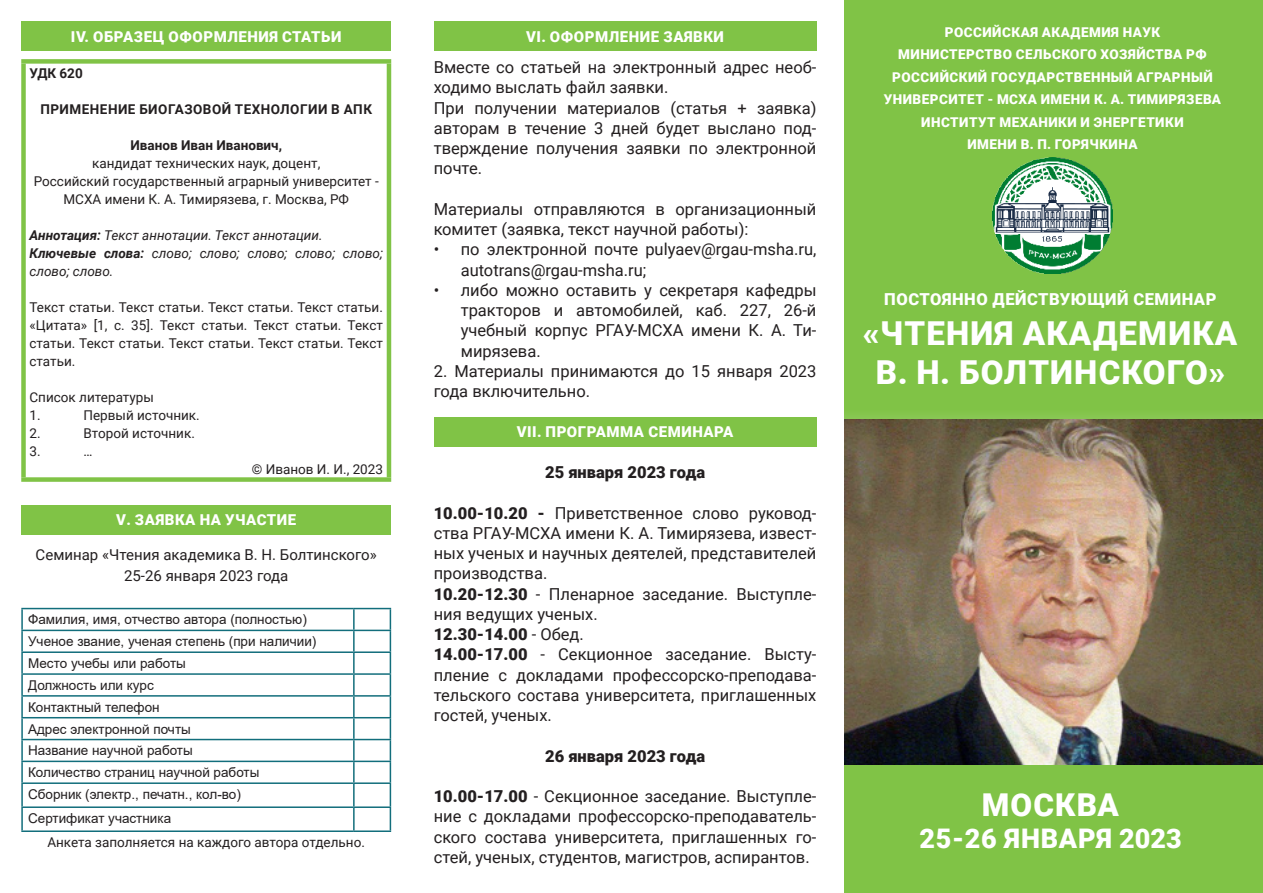
<style>
.page{position:relative;width:1263px;height:893px;background:#fff}
.page>*{position:absolute;margin:0;border:0;box-sizing:border-box;transform-origin:0 0}
.t1{font:900 33px/39.6px "Roboto";letter-spacing:.035em;color:#fff;text-align:center}
.t2{font:900 31.5px "Roboto";letter-spacing:.035em;color:#fff}
.t3{font:900 27px "Roboto";letter-spacing:.035em;color:#fff}
.t4{font:16.5px/20.2px "Roboto";color:#231f20}
.t5{font:900 16.5px "Roboto";color:#231f20}
.t6{font:900 16.5px "Roboto";letter-spacing:.035em;color:#fff}
.t7{font:900 15px "Roboto";letter-spacing:.035em;color:#fff}
.t8{font:15px "Roboto";color:#231f20}
.t9{font:13.5px/18px "Roboto";color:#231f20;text-align:justify}
.t10{font:13.5px "Arial";color:#231f20}
.t11{font:900 13.5px/22.5px "Roboto";letter-spacing:.035em;color:#fff;text-align:center}
.t12{font:italic 13.5px/18px "Roboto";color:#231f20}
.t13{font:700 13.5px "Roboto";letter-spacing:.035em;color:#231f20}
.t14{font:700 13.5px "Roboto";color:#231f20}
.s1{font-weight:700}
.s2{font-weight:900}
.s3{font-weight:400}
</style>
<div class="page">
<div style="left:844px;top:0;width:419px;height:521px;background:#80c346"></div>
<div style="left:845px;top:756px;width:418px;height:137px;background:#80c346"></div>
<div style="left:21px;top:59px;width:370px;height:5px;background:#80c346"></div>
<div style="left:21px;top:64px;width:5px;height:413px;background:#80c346"></div>
<hr style="left:387px;top:64px;width:4px;height:413px;background:#80c346">
<div style="left:21px;top:477px;width:370px;height:5px;background:#80c346"></div>
<hr style="left:353px;top:609px;width:2px;height:21px;background:#126e7c">
<hr style="left:353px;top:631px;width:2px;height:20px;background:#126e7c">
<hr style="left:353px;top:653px;width:2px;height:20px;background:#126e7c">
<hr style="left:353px;top:675px;width:2px;height:20px;background:#126e7c">
<hr style="left:353px;top:697px;width:2px;height:20px;background:#126e7c">
<hr style="left:353px;top:718px;width:2px;height:21px;background:#126e7c">
<hr style="left:353px;top:740px;width:2px;height:21px;background:#126e7c">
<hr style="left:353px;top:762px;width:2px;height:20px;background:#126e7c">
<hr style="left:353px;top:784px;width:2px;height:22px;background:#126e7c">
<hr style="left:353px;top:808px;width:2px;height:22px;background:#126e7c">
<hr style="left:21px;top:608px;width:333px;height:1px;background:#126e7c">
<hr style="left:21px;top:609px;width:2px;height:21px;background:#126e7c">
<hr style="left:354px;top:608px;width:37px;height:1px;background:#126e7c">
<hr style="left:21px;top:630px;width:333px;height:1px;background:#126e7c">
<hr style="left:21px;top:631px;width:2px;height:20px;background:#126e7c">
<hr style="left:354px;top:630px;width:37px;height:1px;background:#126e7c">
<hr style="left:21px;top:651px;width:333px;height:2px;background:#126e7c">
<hr style="left:21px;top:653px;width:2px;height:20px;background:#126e7c">
<hr style="left:354px;top:651px;width:37px;height:2px;background:#126e7c">
<hr style="left:21px;top:673px;width:333px;height:2px;background:#126e7c">
<hr style="left:21px;top:675px;width:2px;height:20px;background:#126e7c">
<hr style="left:354px;top:673px;width:37px;height:2px;background:#126e7c">
<hr style="left:21px;top:695px;width:333px;height:2px;background:#126e7c">
<hr style="left:21px;top:697px;width:2px;height:20px;background:#126e7c">
<hr style="left:354px;top:695px;width:37px;height:2px;background:#126e7c">
<hr style="left:21px;top:717px;width:333px;height:1px;background:#126e7c">
<hr style="left:21px;top:718px;width:2px;height:21px;background:#126e7c">
<hr style="left:354px;top:717px;width:37px;height:1px;background:#126e7c">
<hr style="left:21px;top:739px;width:333px;height:1px;background:#126e7c">
<hr style="left:21px;top:740px;width:2px;height:21px;background:#126e7c">
<hr style="left:354px;top:739px;width:37px;height:1px;background:#126e7c">
<hr style="left:21px;top:761px;width:333px;height:1px;background:#126e7c">
<hr style="left:21px;top:762px;width:2px;height:20px;background:#126e7c">
<hr style="left:354px;top:761px;width:37px;height:1px;background:#126e7c">
<hr style="left:21px;top:782px;width:333px;height:2px;background:#126e7c">
<hr style="left:21px;top:784px;width:2px;height:22px;background:#126e7c">
<hr style="left:354px;top:782px;width:37px;height:2px;background:#126e7c">
<hr style="left:21px;top:806px;width:333px;height:2px;background:#126e7c">
<hr style="left:21px;top:808px;width:2px;height:22px;background:#126e7c">
<hr style="left:354px;top:806px;width:37px;height:2px;background:#126e7c">
<svg style="left:390px;top:609px;width:1px;height:221px"></svg>
<hr style="left:21px;top:830px;width:333px;height:2px;background:#126e7c">
<hr style="left:354px;top:830px;width:37px;height:2px;background:#126e7c">
<div style="left:21px;top:505px;width:370px;height:30px;background:#80c346"></div>
<div style="left:21px;top:21px;width:370px;height:30px;background:#80c346"></div>
<img style="left:845px;top:420px;width:418px;height:345px">
<div style="left:434px;top:21px;width:382px;height:30px;background:#80c346"></div>
<div style="left:434px;top:417px;width:382px;height:29px;background:#80c346"></div>
<img style="left:993px;top:157px;width:119px;height:116px">
<p class="t7" style="left:71px;top:26px;width:272px">IV. ОБРАЗЕЦ ОФОРМЛЕНИЯ СТАТЬИ</p>
<p class="t7" style="left:526px;top:26px;width:199px">VI. ОФОРМЛЕНИЕ ЗАЯВКИ</p>
<p class="t13" style="left:30px;top:63px;width:55px">УДК 620</p>
<p class="t13" style="left:40px;top:99px;width:333px">ПРИМЕНЕНИЕ БИОГАЗОВОЙ ТЕХНОЛОГИИ В АПК</p>
<p class="t14" style="left:130px;top:135px;width:153px">Иванов Иван Иванович,</p>
<p class="t9" style="left:92px;top:153px;width:230px">кандидат технических наук, доцент,</p>
<p class="t9" style="left:34px;top:171px;width:346px">Российский государственный аграрный университет -</p>
<p class="t9" style="left:64px;top:189px;width:287px">МСХА имени К. А. Тимирязева, г. Москва, РФ</p>
<p class="t12" style="left:30px;top:225px;width:295px"><span class="s1">Аннотация:</span> Текст аннотации. Текст аннотации.</p>
<p class="t12" style="left:30px;top:243px;width:355px"><span class="s1">Ключевые слова:</span> слово; слово; слово; слово; слово; слово; слово.</p>
<p class="t9" style="left:30px;top:297px;width:355px">Текст статьи. Текст статьи. Текст статьи. Текст статьи. «Цитата» [1, с. 35]. Текст статьи. Текст статьи. Текст статьи. Текст статьи. Текст статьи. Текст статьи. Текст статьи.</p>
<p class="t9" style="left:30px;top:387px;width:126px">Список литературы</p>
<p class="t9" style="left:30px;top:405px;width:13px">1.</p>
<p class="t9" style="left:84px;top:405px;width:118px">Первый источник.</p>
<p class="t9" style="left:30px;top:423px;width:13px">2.</p>
<p class="t9" style="left:84px;top:423px;width:113px">Второй источник.</p>
<p class="t9" style="left:30px;top:441px;width:13px">3.</p>
<p class="t9" style="left:84px;top:441px;width:11px">…</p>
<p class="t9" style="left:252px;top:459px;width:133px">© Иванов И. И., 2023</p>
<p class="t7" style="left:116px;top:510px;width:181px">V. ЗАЯВКА НА УЧАСТИЕ</p>
<p class="t8" style="left:36px;top:544px;width:343px">Семинар «Чтения академика В. Н. Болтинского»</p>
<p class="t8" style="left:124px;top:565px;width:166px">25-26 января 2023 года</p>
<p class="t10" style="left:28px;top:610px;width:280px">Фамилия, имя, отчество автора (полностью)</p>
<p class="t10" style="left:28px;top:632px;width:290px">Ученое звание, ученая степень (при наличии)</p>
<p class="t10" style="left:28px;top:654px;width:159px">Место учебы или работы</p>
<p class="t10" style="left:28px;top:676px;width:127px">Должность или курс</p>
<p class="t10" style="left:28px;top:698px;width:133px">Контактный телефон</p>
<p class="t10" style="left:28px;top:719px;width:164px">Адрес электронной почты</p>
<p class="t10" style="left:28px;top:741px;width:166px">Название научной работы</p>
<p class="t10" style="left:28px;top:763px;width:233px">Количество страниц научной работы</p>
<p class="t10" style="left:28px;top:785px;width:214px">Сборник (электр., печатн., кол-во)</p>
<p class="t10" style="left:28px;top:809px;width:145px">Сертификат участника</p>
<p class="t9" style="left:48px;top:833px;width:319px">Анкета заполняется на каждого автора отдельно.</p>
<p class="t4" style="left:434px;top:56px;width:384px">Вместе со статьей на электронный адрес необ&shy;ходимо выслать файл заявки.</p>
<p class="t4" style="left:434px;top:97px;width:384px;text-align:justify">При получении материалов (статья + заявка) авторам в течение 3 дней будет выслано под&shy;тверждение получения заявки по электронной почте.</p>
<p class="t4" style="left:434px;top:198px;width:384px">Материалы отправляются в организационный комитет (заявка, текст научной работы):</p>
<p class="t4" style="left:461px;top:239px;width:357px;text-indent:-27px">• по электронной почте pulyaev@rgau-msha.ru, autotrans@rgau-msha.ru;</p>
<p class="t4" style="left:461px;top:279px;width:357px;text-align:justify;text-indent:-27px">• либо можно оставить у секретаря кафедры тракторов и автомобилей, каб. 227, 26-й учебный корпус РГАУ-МСХА имени К. А. Ти&shy;мирязева.</p>
<p class="t4" style="left:434px;top:360px;width:384px">2. Материалы принимаются до 15 января 2023 года включительно.</p>
<p class="t7" style="left:517px;top:421px;width:218px">VII. ПРОГРАММА СЕМИНАРА</p>
<p class="t5" style="left:545px;top:461px;width:161px">25 января 2023 года</p>
<p class="t4" style="left:434px;top:502px;width:384px;text-align:justify"><span class="s2">10.00-10.20 -</span> Приветственное слово руковод&shy;ства РГАУ-МСХА имени К. А. Тимирязева, извест&shy;ных ученых и научных деятелей, представителей производства.</p>
<p class="t4" style="left:434px;top:583px;width:384px"><span class="s2">10.20-12.30</span> - Пленарное заседание. Выступле&shy;ния ведущих ученых.</p>
<p class="t5" style="left:434px;top:623px;width:152px">12.30-14.00 <span class="s3">- Обед.</span></p>
<p class="t4" style="left:434px;top:644px;width:384px;text-align:justify"><span class="s2">14.00-17.00</span> - Секционное заседание. Высту&shy;пление с докладами профессорско-преподава&shy;тельского состава университета, приглашенных гостей, ученых.</p>
<p class="t5" style="left:545px;top:744px;width:161px">26 января 2023 года</p>
<p class="t4" style="left:434px;top:785px;width:384px;text-align:justify"><span class="s2">10.00-17.00</span> - Секционное заседание. Выступле&shy;ние с докладами профессорско-преподаватель&shy;ского состава университета, приглашенных го&shy;стей, ученых, студентов, магистров, аспирантов.</p>
<p class="t11" style="left:884px;top:20px;width:339px">РОССИЙСКАЯ АКАДЕМИЯ НАУК<br>МИНИСТЕРСТВО СЕЛЬСКОГО ХОЗЯЙСТВА РФ<br>РОССИЙСКИЙ ГОСУДАРСТВЕННЫЙ АГРАРНЫЙ<br>УНИВЕРСИТЕТ - МСХА ИМЕНИ К. А. ТИМИРЯЗЕВА<br>ИНСТИТУТ МЕХАНИКИ И ЭНЕРГЕТИКИ<br>ИМЕНИ В. П. ГОРЯЧКИНА</p>
<p class="t6" style="left:884px;top:288px;width:334px">ПОСТОЯННО ДЕЙСТВУЮЩИЙ СЕМИНАР</p>
<p class="t1" style="left:863px;top:312px;width:376px">«ЧТЕНИЯ АКАДЕМИКА<br>В. Н. БОЛТИНСКОГО»</p>
<p class="t2" style="left:982px;top:783px;width:139px">МОСКВА</p>
<p class="t3" style="left:919px;top:820px;width:264px">25-26 ЯНВАРЯ 2023</p>
</div>
